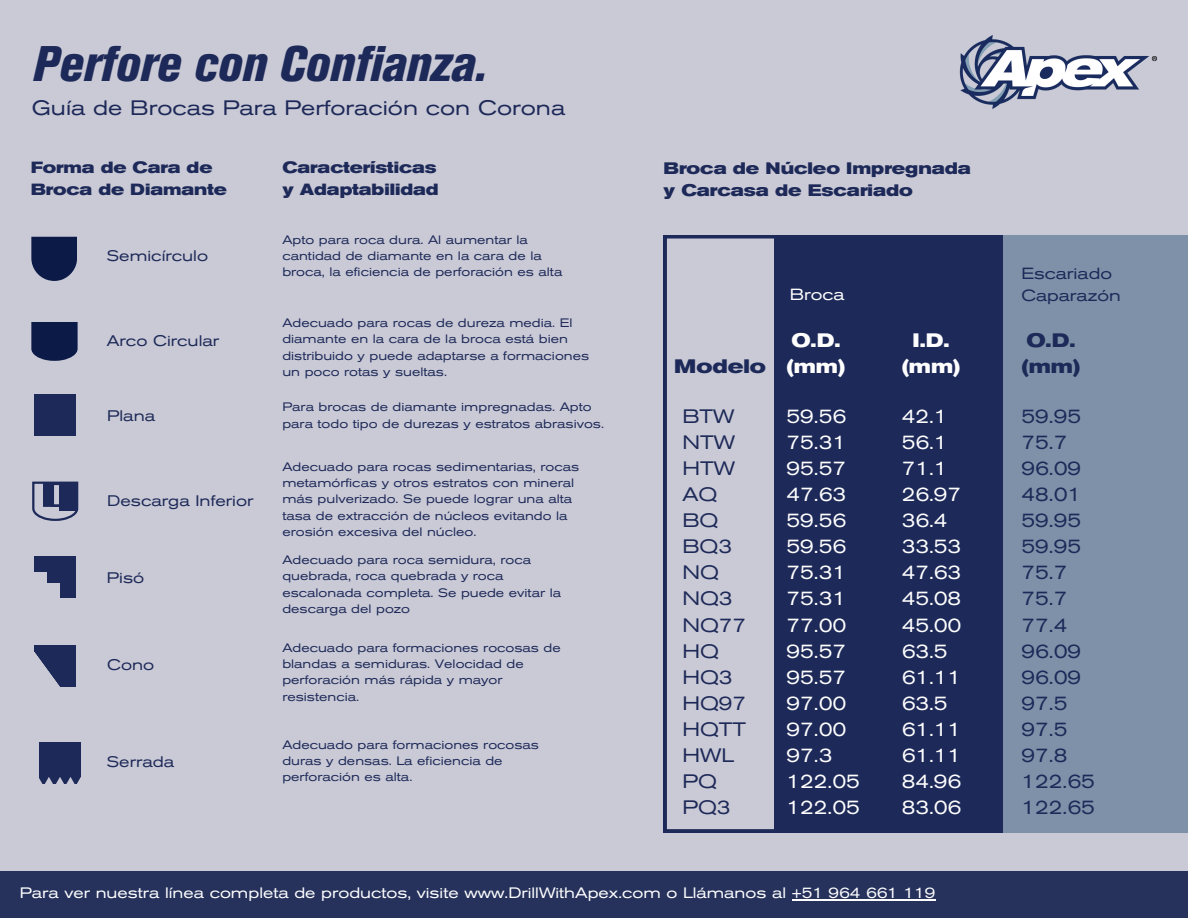
<style>
.page{position:relative;width:1188px;height:918px;background:#cacad6}
.page>*{position:absolute;margin:0;border:0;box-sizing:border-box;transform-origin:0 0}
.t1{font:italic 800 condensed 49.5px "Akzidenz Grotesk BE";color:#1d2958}
.t2{font:expanded 20.7px "Akzidenz Grotesk BE";color:#1d2958}
.t3{font:expanded 19.35px "Akzidenz Grotesk BE";color:#fefeff}
.t4{font:expanded 19.35px "Akzidenz Grotesk BE";color:#1d2958}
.t5{font:700 expanded 19.35px "Akzidenz Grotesk BE";color:#fefeff}
.t6{font:700 expanded 19.35px "Akzidenz Grotesk BE";color:#1d2958}
.t7{font:700 expanded 16.5px/22.5px "Akzidenz Grotesk BE";color:#1d2958}
.t8{font:700 expanded 16.05px/21.9px "Akzidenz Grotesk BE";color:#1d2958}
.t9{font:expanded 16.05px "Akzidenz Grotesk BE";color:#1d2958}
.t10{font:expanded 16.05px "Akzidenz Grotesk BE";color:#fefeff}
.t11{font:expanded 15.15px "Akzidenz Grotesk BE";color:#1d2958}
.t12{font:expanded 15px "Akzidenz Grotesk BE";color:#fefeff}
.t13{font:expanded 12.15px/16.2px "Akzidenz Grotesk BE";color:#1d2958}
</style>
<div class="page">
<svg style="left:31px;top:237px;width:46px;height:44px;background:#222f59"></svg>
<svg style="left:31px;top:322px;width:47px;height:39px;background:#1c2954"></svg>
<div style="left:35px;top:395px;width:41px;height:41px;background:#1d2958"></div>
<svg style="left:32px;top:482px;width:46px;height:39px"></svg>
<div style="left:35px;top:557px;width:41px;height:41px;background:#1d2958"></div>
<div style="left:23px;top:572px;width:23px;height:28px;background:#cacad6"></div>
<div style="left:38px;top:584px;width:22px;height:16px;background:#cacad6"></div>
<div style="left:35px;top:646px;width:41px;height:41px;background:#1d2958"></div>
<svg style="left:34px;top:651px;width:26px;height:36px"></svg>
<div style="left:39px;top:743px;width:41px;height:41px;background:#1d2958"></div>
<svg style="left:39px;top:777px;width:42px;height:7px"></svg>
<svg style="left:664px;top:235px;width:111px;height:598px"></svg>
<div style="left:1003px;top:235px;width:185px;height:597px;background:#7f91a9"></div>
<div style="left:775px;top:235px;width:228px;height:598px;background:#1d2958"></div>
<img style="left:959px;top:35px;width:199px;height:74px">
<div style="left:0;top:871px;width:1188px;height:47px;background:#26325c"></div>
<hr style="left:792px;top:899px;width:143px;height:1px;background:#fefeff">
<p class="t1" style="left:32px;top:46px;width:456px">Perfore con Confianza.</p>
<p class="t2" style="left:32px;top:101px;width:535px">Guía de Brocas Para Perforación con Corona</p>
<p class="t8" style="left:31px;top:158px;width:198px">Forma de Cara de<br>Broca de Diamante</p>
<p class="t8" style="left:282px;top:158px;width:158px">Características y Adaptabilidad</p>
<p class="t13" style="left:282px;top:232px;width:282px">Apto para roca dura. Al aumentar la cantidad de diamante en la cara de la broca, la eficiencia de perforación es alta</p>
<p class="t11" style="left:107px;top:251px;width:103px">Semicírculo</p>
<p class="t11" style="left:107px;top:335px;width:114px">Arco Circular</p>
<p class="t11" style="left:107px;top:410px;width:50px">Plana</p>
<p class="t11" style="left:107px;top:495px;width:148px">Descarga Inferior</p>
<p class="t11" style="left:107px;top:572px;width:39px">Pisó</p>
<p class="t11" style="left:107px;top:659px;width:49px">Cono</p>
<p class="t11" style="left:107px;top:756px;width:69px">Serrada</p>
<p class="t13" style="left:282px;top:316px;width:308px">Adecuado para rocas de dureza media. El diamante en la cara de la broca está bien distribuido y puede adaptarse a formaciones un poco rotas y sueltas.</p>
<p class="t13" style="left:282px;top:400px;width:323px">Para brocas de diamante impregnadas. Apto para todo tipo de durezas y estratos abrasivos.</p>
<p class="t13" style="left:282px;top:460px;width:298px">Adecuado para rocas sedimentarias, rocas metamórficas y otros estratos con mineral más pulverizado. Se puede lograr una alta tasa de extracción de núcleos evitando la erosión excesiva del núcleo.</p>
<p class="t13" style="left:282px;top:553px;width:280px">Adecuado para roca semidura, roca quebrada, roca quebrada y roca escalonada completa. Se puede evitar la descarga del pozo</p>
<p class="t13" style="left:282px;top:641px;width:280px">Adecuado para formaciones rocosas de blandas a semiduras. Velocidad de perforación más rápida y mayor resistencia.</p>
<p class="t13" style="left:282px;top:738px;width:258px">Adecuado para formaciones rocosas duras y densas. La eficiencia de perforación es alta.</p>
<p class="t7" style="left:664px;top:158px;width:309px">Broca de Núcleo Impregnada y Carcasa de Escariado</p>
<p class="t6" style="left:674px;top:359px;width:93px">Modelo</p>
<p class="t4" style="left:682px;top:409px;width:54px">BTW</p>
<p class="t4" style="left:682px;top:435px;width:54px">NTW</p>
<p class="t4" style="left:682px;top:461px;width:54px">HTW</p>
<p class="t4" style="left:682px;top:487px;width:37px">AQ</p>
<p class="t4" style="left:682px;top:514px;width:38px">BQ</p>
<p class="t4" style="left:682px;top:540px;width:51px">BQ3</p>
<p class="t4" style="left:682px;top:566px;width:38px">NQ</p>
<p class="t4" style="left:682px;top:592px;width:52px">NQ3</p>
<p class="t4" style="left:682px;top:618px;width:65px">NQ77</p>
<p class="t4" style="left:682px;top:644px;width:38px">HQ</p>
<p class="t4" style="left:682px;top:670px;width:52px">HQ3</p>
<p class="t4" style="left:682px;top:696px;width:65px">HQ97</p>
<p class="t4" style="left:682px;top:722px;width:65px">HQTT</p>
<p class="t4" style="left:682px;top:748px;width:53px">HWL</p>
<p class="t4" style="left:682px;top:774px;width:36px">PQ</p>
<p class="t4" style="left:682px;top:800px;width:50px">PQ3</p>
<p class="t10" style="left:790px;top:288px;width:56px">Broca</p>
<p class="t5" style="left:791px;top:333px;width:51px">O.D.</p>
<p class="t5" style="left:787px;top:359px;width:60px">(mm)</p>
<p class="t3" style="left:787px;top:409px;width:61px">59.56</p>
<p class="t3" style="left:787px;top:435px;width:61px">75.31</p>
<p class="t3" style="left:787px;top:461px;width:61px">95.57</p>
<p class="t3" style="left:787px;top:487px;width:61px">47.63</p>
<p class="t3" style="left:787px;top:514px;width:61px">59.56</p>
<p class="t3" style="left:787px;top:540px;width:61px">59.56</p>
<p class="t3" style="left:787px;top:566px;width:61px">75.31</p>
<p class="t3" style="left:787px;top:592px;width:61px">75.31</p>
<p class="t3" style="left:787px;top:618px;width:61px">77.00</p>
<p class="t3" style="left:787px;top:644px;width:61px">95.57</p>
<p class="t3" style="left:787px;top:670px;width:61px">95.57</p>
<p class="t3" style="left:787px;top:696px;width:61px">97.00</p>
<p class="t3" style="left:787px;top:722px;width:61px">97.00</p>
<p class="t3" style="left:787px;top:748px;width:47px">97.3</p>
<p class="t3" style="left:787px;top:774px;width:75px">122.05</p>
<p class="t3" style="left:787px;top:800px;width:75px">122.05</p>
<p class="t5" style="left:913px;top:333px;width:39px">I.D.</p>
<p class="t5" style="left:902px;top:359px;width:60px">(mm)</p>
<p class="t3" style="left:902px;top:409px;width:47px">42.1</p>
<p class="t3" style="left:902px;top:435px;width:47px">56.1</p>
<p class="t3" style="left:902px;top:461px;width:47px">71.1</p>
<p class="t3" style="left:902px;top:487px;width:61px">26.97</p>
<p class="t3" style="left:902px;top:514px;width:47px">36.4</p>
<p class="t3" style="left:902px;top:540px;width:61px">33.53</p>
<p class="t3" style="left:902px;top:566px;width:61px">47.63</p>
<p class="t3" style="left:902px;top:592px;width:61px">45.08</p>
<p class="t3" style="left:902px;top:618px;width:61px">45.00</p>
<p class="t3" style="left:902px;top:644px;width:47px">63.5</p>
<p class="t3" style="left:902px;top:670px;width:61px">61.11</p>
<p class="t3" style="left:902px;top:696px;width:47px">63.5</p>
<p class="t3" style="left:902px;top:722px;width:61px">61.11</p>
<p class="t3" style="left:902px;top:748px;width:61px">61.11</p>
<p class="t3" style="left:902px;top:774px;width:61px">84.96</p>
<p class="t3" style="left:902px;top:800px;width:61px">83.06</p>
<p class="t12" style="left:20px;top:887px;width:917px">Para ver nuestra línea completa de productos, visite www.DrillWithApex.com o Llámanos al +51 964 661 119</p>
<p class="t9" style="left:1022px;top:268px;width:92px">Escariado</p>
<p class="t9" style="left:1022px;top:290px;width:101px">Caparazón</p>
<p class="t6" style="left:1026px;top:333px;width:51px">O.D.</p>
<p class="t6" style="left:1022px;top:359px;width:60px">(mm)</p>
<p class="t4" style="left:1022px;top:409px;width:61px">59.95</p>
<p class="t4" style="left:1022px;top:435px;width:47px">75.7</p>
<p class="t4" style="left:1022px;top:461px;width:61px">96.09</p>
<p class="t4" style="left:1022px;top:487px;width:61px">48.01</p>
<p class="t4" style="left:1022px;top:514px;width:61px">59.95</p>
<p class="t4" style="left:1022px;top:540px;width:61px">59.95</p>
<p class="t4" style="left:1022px;top:566px;width:47px">75.7</p>
<p class="t4" style="left:1022px;top:592px;width:47px">75.7</p>
<p class="t4" style="left:1022px;top:618px;width:47px">77.4</p>
<p class="t4" style="left:1022px;top:644px;width:61px">96.09</p>
<p class="t4" style="left:1022px;top:670px;width:61px">96.09</p>
<p class="t4" style="left:1022px;top:696px;width:47px">97.5</p>
<p class="t4" style="left:1022px;top:722px;width:47px">97.5</p>
<p class="t4" style="left:1022px;top:748px;width:47px">97.8</p>
<p class="t4" style="left:1022px;top:774px;width:75px">122.65</p>
<p class="t4" style="left:1022px;top:800px;width:75px">122.65</p>
</div>
